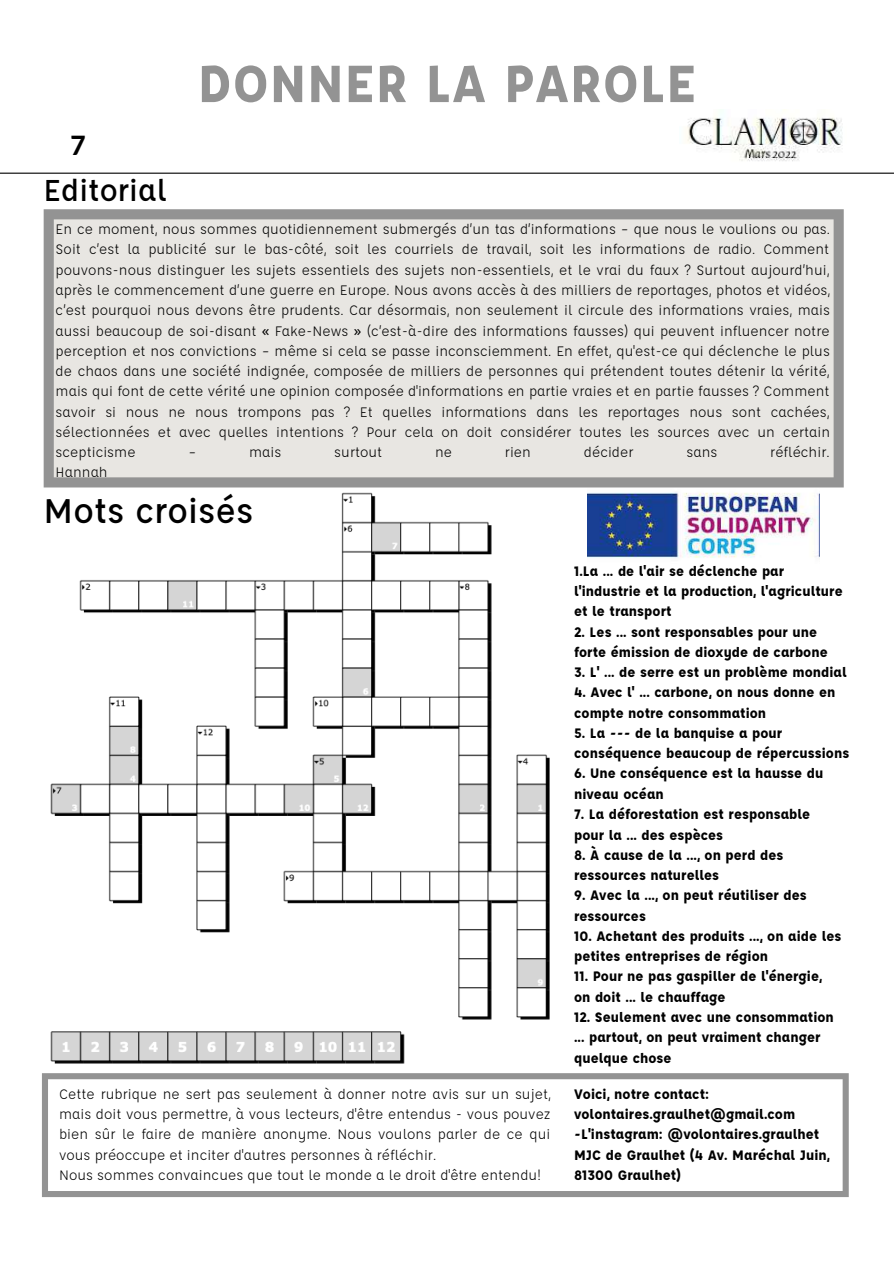
<style>
.page{position:relative;width:894px;height:1264px;background:#fff}
.page>*{position:absolute;margin:0;border:0;box-sizing:border-box;transform-origin:0 0}
.t1{font:700 57px "Affogato";color:#939393}
.t2{font:500 37.5px "Affogato";color:#000}
.t3{font:500 33px "Affogato";color:#000}
.t4{font:800 26.25px "Lato";color:#000}
.t5{font:15px/20.2px "Affogato";color:#000;text-align:justify}
.t6{font:700 15px/20.2px "Affogato";color:#000}
.s1{font-family:"Noto Sans"}
</style>
<div class="page">
<hr style="left:0;top:173px;width:893px;height:1px;background:#000">
<img style="left:587px;top:487px;width:232px;height:71px">
<svg style="left:44px;top:209px;width:799px;height:278px;background:#e0deda"></svg>
<svg style="left:42px;top:1073px;width:806px;height:123px"></svg>
<img style="left:43px;top:487px;width:510px;height:577px">
<img style="left:687px;top:117px;width:156px;height:45px">
<h3 class="t4" style="left:70px;top:129px;width:17px">7</h3>
<h3 class="t3" style="left:44px;top:169px;width:124px">Editorial</h3>
<h1 class="t1" style="left:197px;top:47px;width:501px">DONNER LA PAROLE</h1>
<p class="t5" style="left:56px;top:218px;width:775px">En ce moment, nous sommes quotidiennement submergés d’un tas d’informations – que nous le voulions ou pas.<br>Soit c’est la publicité sur le bas-côté, soit les courriels de travail, soit les informations de radio. Comment pouvons-nous distinguer les sujets essentiels des sujets non-essentiels, et le vrai du faux ? Surtout aujourd’hui, après le commencement d’une guerre en Europe. Nous avons accès à des milliers de reportages, photos et vidéos, c’est pourquoi nous devons être prudents. Car désormais, non seulement il circule des informations vraies, mais aussi beaucoup de soi-disant <span class="s1">«</span> Fake-News <span class="s1">»</span> (c’est-à-dire des informations fausses) qui peuvent influencer notre perception et nos convictions – même si cela se passe inconsciemment. En effet, qu'est-ce qui déclenche le plus de chaos dans une société indignée, composée de milliers de personnes qui prétendent toutes détenir la vérité, mais qui font de cette vérité une opinion composée d'informations en partie vraies et en partie fausses ? Comment savoir si nous ne nous trompons pas ? Et quelles informations dans les reportages nous sont cachées, sélectionnées et avec quelles intentions ? Pour cela on doit considérer toutes les sources avec un certain scepticisme</p>
<p class="t5" style="left:188px;top:441px;width:9px">–</p>
<p class="t5" style="left:249px;top:441px;width:34px">mais</p>
<p class="t5" style="left:334px;top:441px;width:49px">surtout</p>
<p class="t5" style="left:435px;top:441px;width:19px">ne</p>
<p class="t5" style="left:505px;top:441px;width:28px">rien</p>
<p class="t5" style="left:583px;top:441px;width:51px">décider</p>
<p class="t5" style="left:686px;top:441px;width:33px">sans</p>
<p class="t5" style="left:770px;top:441px;width:61px">réfléchir.</p>
<p class="t5" style="left:56px;top:462px;width:54px">Hannah</p>
<h2 class="t2" style="left:44px;top:486px;width:211px">Mots croisés</h2>
<p class="t5" style="left:59px;top:1083px;width:493px;text-align:left">Cette rubrique ne sert pas seulement à donner notre avis sur un sujet, mais doit vous permettre, à vous lecteurs, d'être entendus - vous pouvez bien sûr le faire de manière anonyme. Nous voulons parler de ce qui vous préoccupe et inciter d'autres personnes à réfléchir.<br>Nous sommes convaincues que tout le monde a le droit d'être entendu!</p>
<p class="t6" style="left:574px;top:560px;width:270px">1.La ... de l'air se déclenche par l'industrie et la production, l'agriculture et le transport</p>
<p class="t6" style="left:574px;top:621px;width:255px">2. Les ... sont responsables pour une forte émission de dioxyde de carbone</p>
<p class="t6" style="left:574px;top:661px;width:274px">3. L' ... de serre est un problème mondial</p>
<p class="t6" style="left:574px;top:681px;width:263px">4. Avec l' ... carbone, on nous donne en compte notre consommation</p>
<p class="t6" style="left:574px;top:722px;width:277px">5. La --- de la banquise a pour conséquence beaucoup de répercussions</p>
<p class="t6" style="left:574px;top:762px;width:251px">6. Une conséquence est la hausse du niveau océan</p>
<p class="t6" style="left:574px;top:803px;width:238px">7. La déforestation est responsable pour la ... des espèces</p>
<p class="t6" style="left:574px;top:844px;width:211px">8. À cause de la ..., on perd des ressources naturelles</p>
<p class="t6" style="left:574px;top:884px;width:234px">9. Avec la ..., on peut réutiliser des ressources</p>
<p class="t6" style="left:574px;top:925px;width:269px">10. Achetant des produits ..., on aide les petites entreprises de région</p>
<p class="t6" style="left:574px;top:965px;width:249px">11. Pour ne pas gaspiller de l'énergie, on doit ... le chauffage</p>
<p class="t6" style="left:574px;top:1006px;width:261px">12. Seulement avec une consommation ... partout, on peut vraiment changer quelque chose</p>
<p class="t6" style="left:574px;top:1083px;width:257px">Voici, notre contact: volontaires.graulhet@gmail.com -L'instagram: @volontaires.graulhet<br>MJC de Graulhet (4 Av. Maréchal Juin,<br>81300 Graulhet)</p>
</div>
